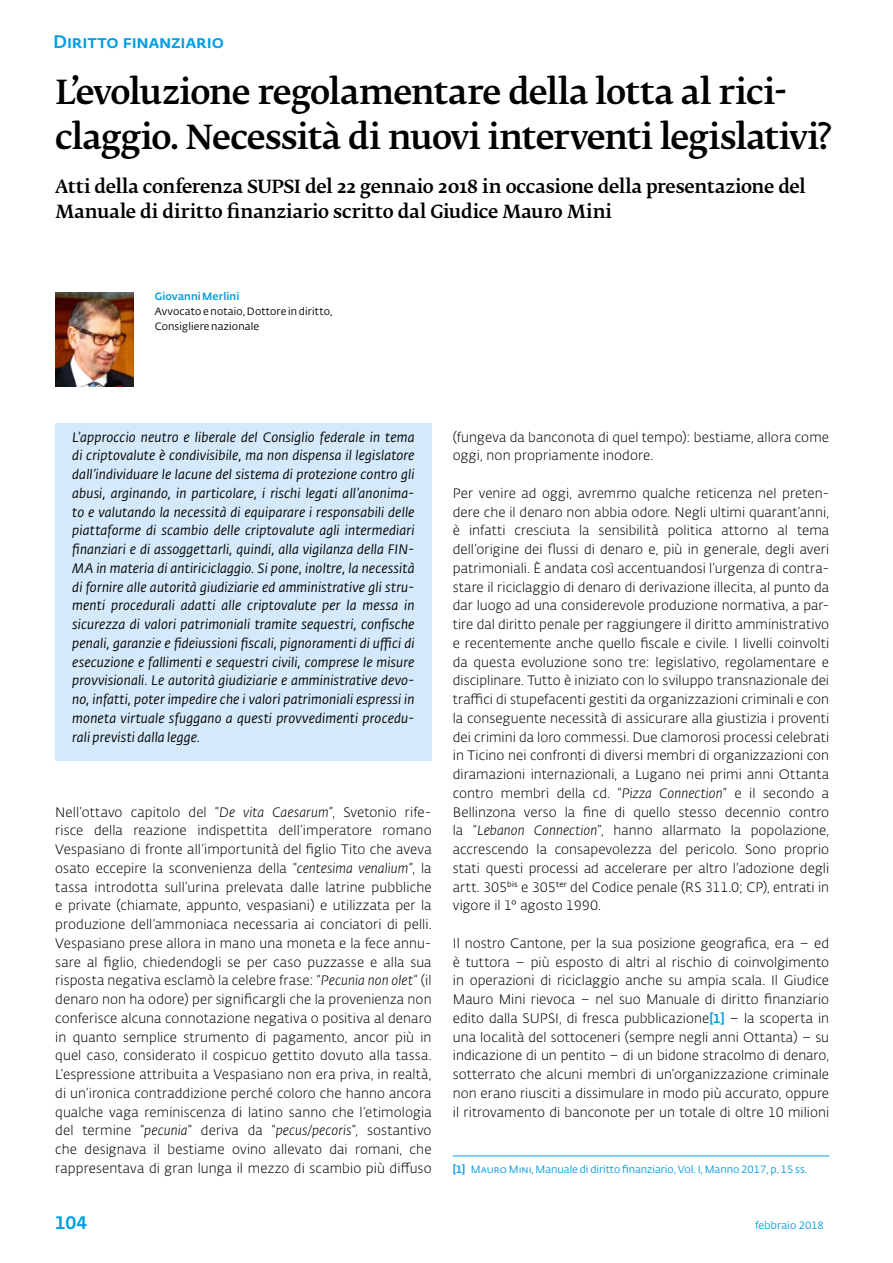
<style>
.page{position:relative;width:893px;height:1263px;background:#fff}
.page>*{position:absolute;margin:0;border:0;box-sizing:border-box;transform-origin:0 0}
.t1{font:500 33px/45.3px "SUPSI Fedra Serif";letter-spacing:-.025em;color:#000}
.t2{font:500 18px/24.8px "SUPSI Fedra Serif";letter-spacing:-.015em;color:#000}
.t3{font:500 18px "SUPSI Fedra Sans";letter-spacing:-.01em;color:#009fe3}
.t4{font:300 13.5px/18.8px "SUPSI Fedra Sans";letter-spacing:.005em;color:#000;text-align:justify}
.t5{font:italic 13.5px/18.8px "SUPSI Fedra Sans";letter-spacing:.01em;color:#000;text-align:justify}
.t6{font:10.5px "SUPSI Fedra Sans";color:#009fe3}
.t7{font:10.5px/15px "SUPSI Fedra Sans";letter-spacing:.015em;color:#000}
.t8{font:500 10.5px "SUPSI Fedra Sans";letter-spacing:.01em;color:#009fe3}
.s1{font-style:italic}
.s2{font-weight:500;font-size:12.75px;color:#009fe3}
.s3{font-weight:500}
</style>
<div class="page">
<div style="left:55px;top:423px;width:377px;height:337px;background:#d4eafa"></div>
<img style="left:55px;top:292px;width:79px;height:94px">
<hr style="left:453px;top:1155px;width:376px;height:1px;background:#009fe3">
<h2 class="t3" style="left:53px;top:28px;width:172px">Diritto finanziario</h2>
<h1 class="t1" style="left:55px;top:70px;width:777px">L’evoluzione regolamentare della lotta al rici&shy;claggio. Necessità di nuovi interventi legislativi?</h1>
<h2 class="t2" style="left:55px;top:174px;width:752px">Atti della conferenza SUPSI del 22 gennaio 2018 in occasione della presentazione del<br>Manuale di diritto finanziario scritto dal Giudice Mauro Mini</h2>
<p class="t8" style="left:155px;top:288px;width:86px">Giovanni Merlini</p>
<p class="t7" style="left:155px;top:303px;width:179px">Avvocato e notaio, Dottore in diritto,<br>Consigliere nazionale</p>
<p class="t5" style="left:72px;top:427px;width:344px">L’approccio neutro e liberale del Consiglio federale in tema di criptovalute è condivisibile, ma non dispensa il legislatore dall’individuare le lacune del sistema di protezione contro gli abusi, arginando, in particolare, i rischi legati all’anonima&shy;to e valutando la necessità di equiparare i responsabili delle piattaforme di scambio delle criptovalute agli intermediari finanziari e di assoggettarli, quindi, alla vigilanza della FIN-MA in materia di antiriciclaggio. Si pone, inoltre, la necessità di fornire alle autorità giudiziarie ed amministrative gli stru&shy;menti procedurali adatti alle criptovalute per la messa in sicurezza di valori patrimoniali tramite sequestri, confische penali, garanzie e fideiussioni fiscali, pignoramenti di uffici di esecuzione e fallimenti e sequestri civili, comprese le misure provvisionali. Le autorità giudiziarie e amministrative devo&shy;no, infatti, poter impedire che i valori patrimoniali espressi in moneta virtuale sfuggano a questi provvedimenti procedu&shy;rali previsti dalla legge.</p>
<p class="t4" style="left:55px;top:802px;width:378px">Nell’ottavo capitolo del “<span class="s1">De vita Caesarum</span>”, Svetonio rife&shy;risce della reazione indispettita dell’imperatore romano Vespasiano di fronte all’importunità del figlio Tito che aveva osato eccepire la sconvenienza della “<span class="s1">centesima venalium</span>”, la tassa introdotta sull’urina prelevata dalle latrine pubbliche e private (chiamate, appunto, vespasiani) e utilizzata per la produzione dell’ammoniaca necessaria ai conciatori di pelli.<br>Vespasiano prese allora in mano una moneta e la fece annu&shy;sare al figlio, chiedendogli se per caso puzzasse e alla sua risposta negativa esclamò la celebre frase: “<span class="s1">Pecunia non olet</span>” (il denaro non ha odore) per significargli che la provenienza non conferisce alcuna connotazione negativa o positiva al denaro in quanto semplice strumento di pagamento, ancor più in quel caso, considerato il cospicuo gettito dovuto alla tassa.<br>L’espressione attribuita a Vespasiano non era priva, in realtà, di un’ironica contraddizione perché coloro che hanno ancora qualche vaga reminiscenza di latino sanno che l’etimologia del termine “<span class="s1">pecunia</span>” deriva da “<span class="s1">pecus/pecoris</span>”, sostantivo che designava il bestiame ovino allevato dai romani, che rappresentava di gran lunga il mezzo di scambio più diffuso</p>
<p class="t4" style="left:453px;top:427px;width:378px">(fungeva da banconota di quel tempo): bestiame, allora come oggi, non propriamente inodore.</p>
<p class="t4" style="left:453px;top:483px;width:378px">Per venire ad oggi, avremmo qualche reticenza nel preten&shy;dere che il denaro non abbia odore. Negli ultimi quarant’anni, è infatti cresciuta la sensibilità politica attorno al tema dell’origine dei flussi di denaro e, più in generale, degli averi patrimoniali. È andata così accentuandosi l’urgenza di contra&shy;stare il riciclaggio di denaro di derivazione illecita, al punto da dar luogo ad una considerevole produzione normativa, a par&shy;tire dal diritto penale per raggiungere il diritto amministrativo e recentemente anche quello fiscale e civile. I livelli coinvolti da questa evoluzione sono tre: legislativo, regolamentare e disciplinare. Tutto è iniziato con lo sviluppo transnazionale dei traffici di stupefacenti gestiti da organizzazioni criminali e con la conseguente necessità di assicurare alla giustizia i proventi dei crimini da loro commessi. Due clamorosi processi celebrati in Ticino nei confronti di diversi membri di organizzazioni con diramazioni internazionali, a Lugano nei primi anni Ottanta contro membri della cd. “<span class="s1">Pizza Connection</span>” e il secondo a Bellinzona verso la fine di quello stesso decennio contro la “<span class="s1">Lebanon Connection</span>”, hanno allarmato la popolazione, accrescendo la consapevolezza del pericolo. Sono proprio stati questi processi ad accelerare per altro l’adozione degli artt. 305<sup>bis</sup> e 305<sup>ter</sup> del Codice penale (RS 311.0; CP), entrati in vigore il 1° agosto 1990.</p>
<p class="t4" style="left:453px;top:933px;width:378px">Il nostro Cantone, per la sua posizione geografica, era – ed è tuttora – più esposto di altri al rischio di coinvolgimento in operazioni di riciclaggio anche su ampia scala. Il Giudice Mauro Mini rievoca – nel suo Manuale di diritto finanziario edito dalla SUPSI, di fresca pubblicazione<span class="s2">[1]</span> – la scoperta in una località del sottoceneri (sempre negli anni Ottanta) – su indicazione di un pentito – di un bidone stracolmo di denaro, sotterrato che alcuni membri di un’organizzazione criminale non erano riusciti a dissimulare in modo più accurato, oppure il ritrovamento di banconote per un totale di oltre 10 milioni</p>
<p class="t6" style="left:453px;top:1162px;width:356px"><span class="s3">[1]</span> Mauro Mini, Manuale di diritto finanziario, Vol. I, Manno 2017, p. 15 ss.</p>
<h2 class="t3" style="left:55px;top:1209px;width:34px">104</h2>
<p class="t6" style="left:755px;top:1218px;width:70px">febbraio 2018</p>
</div>
